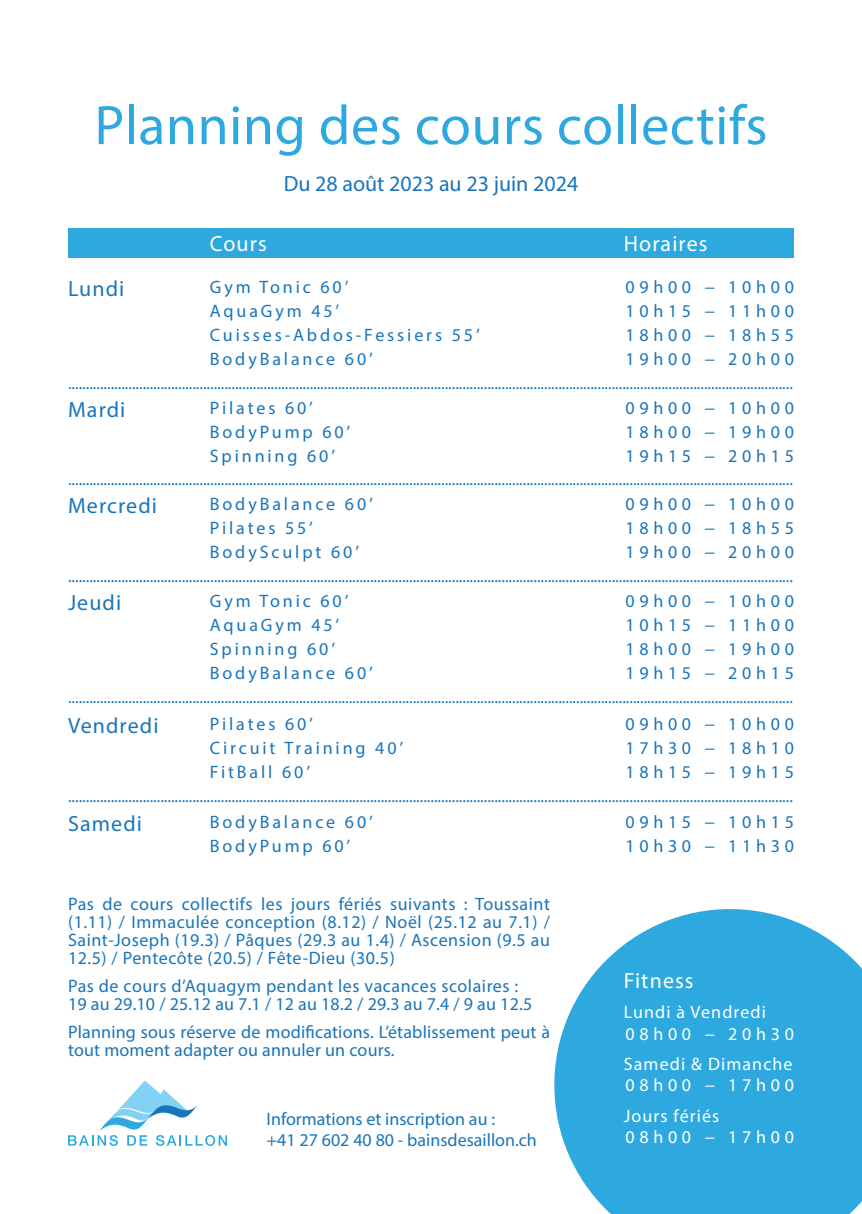
<style>
.page{position:relative;width:862px;height:1214px;background:#fff}
.page>*{position:absolute;margin:0;border:0;box-sizing:border-box;transform-origin:0 0}
.t1{font:56px "Myriad Pro";letter-spacing:.01em;color:#2ea9e0}
.t2{font:22px "Myriad Pro";letter-spacing:.05em;color:#1975ba}
.t3{font:22px "Myriad Pro";color:#1975ba}
.t4{font:22px "Myriad Pro";letter-spacing:.05em;color:#fff}
.t5{font:18px/18px "Myriad Pro";letter-spacing:.16em;color:#1975ba;text-align:justify}
.t6{font:18px "Myriad Pro";letter-spacing:.26em;color:#1975ba}
.t7{font:18px/18px "Myriad Pro";letter-spacing:.01em;color:#1975ba}
.t8{font:18px "Myriad Pro";color:#1975ba}
.t9{font:18px "Myriad Pro";letter-spacing:.03em;color:#1975ba}
.t10{font:18px "Myriad Pro";letter-spacing:.06em;color:#fff}
.t11{font:18px "Myriad Pro";letter-spacing:.26em;color:#fff}
.t12{font:17.2px "Myriad Pro";color:#1975ba}
</style>
<div class="page">
<svg style="left:554px;top:909px;width:308px;height:304px;background:#47b3e3"></svg>
<div style="left:68px;top:228px;width:726px;height:29px;background:#2ea9e0"></div>
<svg style="left:68px;top:1080px;width:159px;height:65px"></svg>
<p class="t1" style="left:94px;top:91px;width:674px">Planning des cours collectifs</p>
<p class="t3" style="left:284px;top:170px;width:296px">Du 28 août 2023 au 23 juin 2024</p>
<p class="t4" style="left:210px;top:230px;width:59px">Cours</p>
<p class="t4" style="left:624px;top:230px;width:85px">Horaires</p>
<p class="t2" style="left:68px;top:275px;width:58px">Lundi</p>
<p class="t6" style="left:625px;top:276px;width:170px">09h00 − 10h00</p>
<p class="t6" style="left:625px;top:300px;width:170px">10h15 − 11h00</p>
<p class="t6" style="left:625px;top:324px;width:170px">18h00 − 18h55</p>
<p class="t6" style="left:625px;top:348px;width:170px">19h00 − 20h00</p>
<p class="t5" style="left:210px;top:278px;width:140px">Gym Tonic 60’</p>
<p class="t5" style="left:210px;top:302px;width:131px">AquaGym 45’</p>
<p class="t5" style="left:210px;top:326px;width:271px">Cuisses-Abdos-Fessiers 55’</p>
<p class="t5" style="left:210px;top:350px;width:164px">BodyBalance 60’</p>
<p class="t12" style="left:68px;top:372px;width:726px">............................................................................................................................................................................................................</p>
<p class="t2" style="left:68px;top:396px;width:59px">Mardi</p>
<p class="t6" style="left:625px;top:396px;width:170px">09h00 − 10h00</p>
<p class="t6" style="left:625px;top:420px;width:170px">18h00 − 19h00</p>
<p class="t6" style="left:625px;top:444px;width:170px">19h15 − 20h15</p>
<p class="t5" style="left:210px;top:398px;width:105px">Pilates 60’</p>
<p class="t5" style="left:210px;top:422px;width:142px">BodyPump 60’</p>
<p class="t5" style="left:210px;top:446px;width:127px">Spinning 60’</p>
<p class="t12" style="left:68px;top:469px;width:726px">............................................................................................................................................................................................................</p>
<p class="t2" style="left:68px;top:492px;width:90px">Mercredi</p>
<p class="t6" style="left:625px;top:493px;width:170px">09h00 − 10h00</p>
<p class="t6" style="left:625px;top:517px;width:170px">18h00 − 18h55</p>
<p class="t6" style="left:625px;top:541px;width:170px">19h00 − 20h00</p>
<p class="t5" style="left:210px;top:495px;width:164px">BodyBalance 60’</p>
<p class="t5" style="left:210px;top:519px;width:105px">Pilates 55’</p>
<p class="t5" style="left:210px;top:543px;width:151px">BodySculpt 60’</p>
<p class="t12" style="left:68px;top:565px;width:726px">............................................................................................................................................................................................................</p>
<p class="t2" style="left:68px;top:589px;width:55px">Jeudi</p>
<p class="t6" style="left:625px;top:590px;width:170px">09h00 − 10h00</p>
<p class="t6" style="left:625px;top:614px;width:170px">10h15 − 11h00</p>
<p class="t6" style="left:625px;top:638px;width:170px">18h00 − 19h00</p>
<p class="t6" style="left:625px;top:662px;width:170px">19h15 − 20h15</p>
<p class="t5" style="left:210px;top:592px;width:140px">Gym Tonic 60’</p>
<p class="t5" style="left:210px;top:616px;width:131px">AquaGym 45’</p>
<p class="t5" style="left:210px;top:640px;width:127px">Spinning 60’</p>
<p class="t5" style="left:210px;top:664px;width:164px">BodyBalance 60’</p>
<p class="t12" style="left:68px;top:686px;width:726px">............................................................................................................................................................................................................</p>
<p class="t2" style="left:68px;top:711px;width:92px">Vendredi</p>
<p class="t6" style="left:625px;top:712px;width:170px">09h00 − 10h00</p>
<p class="t6" style="left:625px;top:736px;width:170px">17h30 − 18h10</p>
<p class="t6" style="left:625px;top:760px;width:170px">18h15 − 19h15</p>
<p class="t5" style="left:210px;top:714px;width:105px">Pilates 60’</p>
<p class="t5" style="left:210px;top:738px;width:195px">Circuit Training 40’</p>
<p class="t5" style="left:210px;top:762px;width:102px">FitBall 60’</p>
<p class="t12" style="left:68px;top:785px;width:726px">............................................................................................................................................................................................................</p>
<p class="t2" style="left:68px;top:810px;width:75px">Samedi</p>
<p class="t6" style="left:625px;top:811px;width:170px">09h15 − 10h15</p>
<p class="t6" style="left:625px;top:835px;width:170px">10h30 − 11h30</p>
<p class="t5" style="left:210px;top:813px;width:164px">BodyBalance 60’</p>
<p class="t5" style="left:210px;top:837px;width:142px">BodyPump 60’</p>
<p class="t5" style="left:68px;top:894px;width:483px">Pas de cours collectifs les jours fériés suivants : Toussaint (1.11) / Immaculée conception (8.12) / Noël (25.12 au 7.1) / Saint-Joseph (19.3) / Pâques (29.3 au 1.4) / Ascension (9.5 au 12.5) / Pentecôte (20.5) / Fête-Dieu (30.5)</p>
<p class="t9" style="left:68px;top:974px;width:452px">Pas de cours d’Aquagym pendant les vacances scolaires :</p>
<p class="t7" style="left:68px;top:994px;width:466px">19 au 29.10 / 25.12 au 7.1 / 12 au 18.2 / 29.3 au 7.4 / 9 au 12.5</p>
<p class="t7" style="left:68px;top:1022px;width:483px">Planning sous réserve de modifications. L’établissement peut à tout moment adapter ou annuler un cours.</p>
<p class="t8" style="left:266px;top:1107px;width:230px">Informations et inscription au :</p>
<p class="t8" style="left:266px;top:1128px;width:272px">+41 27 602 40 80 - bainsdesaillon.ch</p>
<p class="t4" style="left:624px;top:967px;width:71px">Fitness</p>
<p class="t10" style="left:624px;top:1000px;width:144px">Lundi à Vendredi</p>
<p class="t11" style="left:625px;top:1022px;width:170px">08h00 − 20h30</p>
<p class="t10" style="left:624px;top:1052px;width:170px">Samedi &amp; Dimanche</p>
<p class="t11" style="left:625px;top:1074px;width:170px">08h00 − 17h00</p>
<p class="t10" style="left:624px;top:1104px;width:97px">Jours fériés</p>
<p class="t11" style="left:625px;top:1125px;width:170px">08h00 − 17h00</p>
</div>
